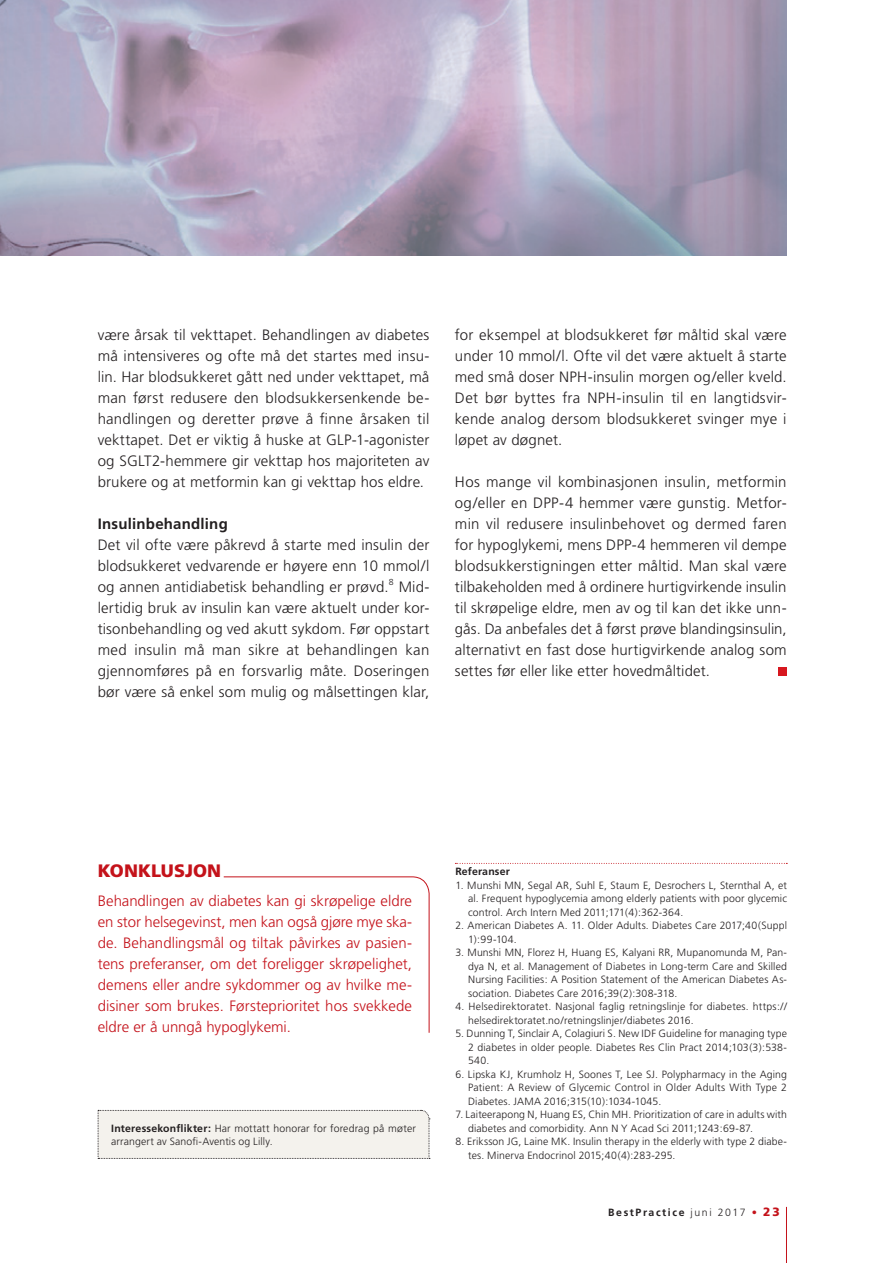
<style>
.page{position:relative;width:893px;height:1263px;background:#fff}
.page>*{position:absolute;margin:0;border:0;box-sizing:border-box;transform-origin:0 0}
.Konklusion_Rubrik{font:900 18px "Frutiger";letter-spacing:.005em;color:#c4121a}
.brødtekst{font:300 15px/21px "Frutiger";letter-spacing:.01em;color:#231f20;text-align:justify}
.konklusion_brød{font:300 15px/21px "Frutiger";letter-spacing:.005em;color:#c4121a;text-align:justify}
.mr{font:700 15px "Frutiger";letter-spacing:.01em;color:#231f20}
.Referencer{font:300 10.5px/13.5px "Frutiger";letter-spacing:.01em;color:#231f20;text-align:justify}
.Notat_tekst_7_9{font:300 10.5px/13.5px "Frutiger";letter-spacing:.015em;color:#231f20}
.Referencer-2{font:700 10.5px "Frutiger";letter-spacing:.15em;color:#231f20}
.Referencer-3{font:700 10.5px "Frutiger";letter-spacing:.02em;color:#231f20}
.s1{font-weight:700}
.s2{font-weight:300}
.s3{font-weight:400;color:#c4121a}
.s4{font-weight:900;font-size:12px;color:#c4121a}
</style>
<div class="page">
<div style="left:778px;top:667px;width:9px;height:9px;background:#d7171f"></div>
<svg style="left:223px;top:876px;width:207px;height:157px"></svg>
<svg style="left:455px;top:863px;width:332px;height:1px"></svg>
<svg style="left:98px;top:1109px;width:332px;height:50px"></svg>
<img style="left:0;top:0;width:787px;height:256px">
<hr style="left:786px;top:1207px;width:1px;height:56px;background:#c4121a">
<p class="brødtekst" style="left:98px;top:324px;width:333px">være årsak til vekttapet. Behandlingen av diabetes må intensiveres og ofte må det startes med insu&shy;lin. Har blodsukkeret gått ned under vekttapet, må man først redusere den blodsukkersenkende be&shy;handlingen og deretter prøve å finne årsaken til vekttapet. Det er viktig å huske at GLP-1-agonister og SGLT2-hemmere gir vekttap hos majoriteten av brukere og at metformin kan gi vekttap hos eldre.</p>
<p class="mr" style="left:98px;top:515px;width:132px">Insulinbehandling</p>
<p class="brødtekst" style="left:98px;top:534px;width:333px">Det vil ofte være påkrevd å starte med insulin der blodsukkeret vedvarende er høyere enn 10 mmol/l og annen antidiabetisk behandling er prøvd.<sup>8</sup> Mid&shy;lertidig bruk av insulin kan være aktuelt under kor&shy;tisonbehandling og ved akutt sykdom. Før oppstart med insulin må man sikre at behandlingen kan gjennomføres på en forsvarlig måte. Doseringen bør være så enkel som mulig og målsettingen klar,</p>
<p class="brødtekst" style="left:455px;top:324px;width:333px">for eksempel at blodsukkeret før måltid skal være under 10 mmol/l. Ofte vil det være aktuelt å starte med små doser NPH-insulin morgen og/eller kveld.<br>Det bør byttes fra NPH-insulin til en langtidsvir&shy;kende analog dersom blodsukkeret svinger mye i løpet av døgnet.</p>
<p class="brødtekst" style="left:455px;top:471px;width:333px">Hos mange vil kombinasjonen insulin, metformin og/eller en DPP-4 hemmer være gunstig. Metfor&shy;min vil redusere insulinbehovet og dermed faren for hypoglykemi, mens DPP-4 hemmeren vil dempe blodsukkerstigningen etter måltid. Man skal være tilbakeholden med å ordinere hurtigvirkende insulin til skrøpelige eldre, men av og til kan det ikke unn&shy;gås. Da anbefales det å først prøve blandingsinsulin, alternativt en fast dose hurtigvirkende analog som settes før eller like etter hovedmåltidet.</p>
<p class="Konklusion_Rubrik" style="left:98px;top:860px;width:125px">KONKLUSJON</p>
<p class="konklusion_brød" style="left:98px;top:890px;width:316px">Behandlingen av diabetes kan gi skrøpelige eldre en stor helsegevinst, men kan også gjøre mye ska&shy;de. Behandlingsmål og tiltak påvirkes av pasien&shy;tens preferanser, om det foreligger skrøpelighet, demens eller andre sykdommer og av hvilke me&shy;disiner som brukes. Førsteprioritet hos svekkede eldre er å unngå hypoglykemi.</p>
<p class="Notat_tekst_7_9" style="left:111px;top:1121px;width:306px"><span class="s1">Interessekonflikter:</span> Har mottatt honorar for foredrag på møter arrangert av Sanofi-Aventis og Lilly.</p>
<p class="Referencer-3" style="left:455px;top:865px;width:56px">Referanser</p>
<p class="Referencer" style="left:468px;top:878px;width:320px;text-indent:-13px">1. Munshi MN, Segal AR, Suhl E, Staum E, Desrochers L, Sternthal A, et al. Frequent hypoglycemia among elderly patients with poor glycemic control. Arch Intern Med 2011;171(4):362-364.</p>
<p class="Referencer" style="left:468px;top:919px;width:320px;text-indent:-13px">2. American Diabetes A. 11. Older Adults. Diabetes Care 2017;40(Suppl<br>1):99-104.</p>
<p class="Referencer" style="left:468px;top:946px;width:320px;text-indent:-13px">3. Munshi MN, Florez H, Huang ES, Kalyani RR, Mupanomunda M, Pan&shy;dya N, et al. Management of Diabetes in Long-term Care and Skilled Nursing Facilities: A Position Statement of the American Diabetes As&shy;sociation. Diabetes Care 2016;39(2):308-318.</p>
<p class="Referencer" style="left:468px;top:1000px;width:320px;text-indent:-13px">4. Helsedirektoratet. Nasjonal faglig retningslinje for diabetes. https:// helsedirektoratet.no/retningslinjer/diabetes 2016.</p>
<p class="Referencer" style="left:468px;top:1027px;width:320px;text-indent:-13px">5. Dunning T, Sinclair A, Colagiuri S. New IDF Guideline for managing type 2 diabetes in older people. Diabetes Res Clin Pract 2014;103(3):538- 540.</p>
<p class="Referencer" style="left:468px;top:1067px;width:320px;text-indent:-13px">6. Lipska KJ, Krumholz H, Soones T, Lee SJ. Polypharmacy in the Aging Patient: A Review of Glycemic Control in Older Adults With Type 2<br>Diabetes. JAMA 2016;315(10):1034-1045.</p>
<p class="Referencer" style="left:468px;top:1108px;width:320px;text-indent:-13px">7. Laiteerapong N, Huang ES, Chin MH. Prioritization of care in adults with diabetes and comorbidity. Ann N Y Acad Sci 2011;1243:69-87.</p>
<p class="Referencer" style="left:468px;top:1135px;width:320px;text-indent:-13px">8. Eriksson JG, Laine MK. Insulin therapy in the elderly with type 2 diabe&shy;tes. Minerva Endocrinol 2015;40(4):283-295.</p>
<p class="Referencer-2" style="left:608px;top:1206px;width:173px">BestPractice <span class="s2">juni 2017</span> <span class="s3">•</span> <span class="s4">23</span></p>
</div>
